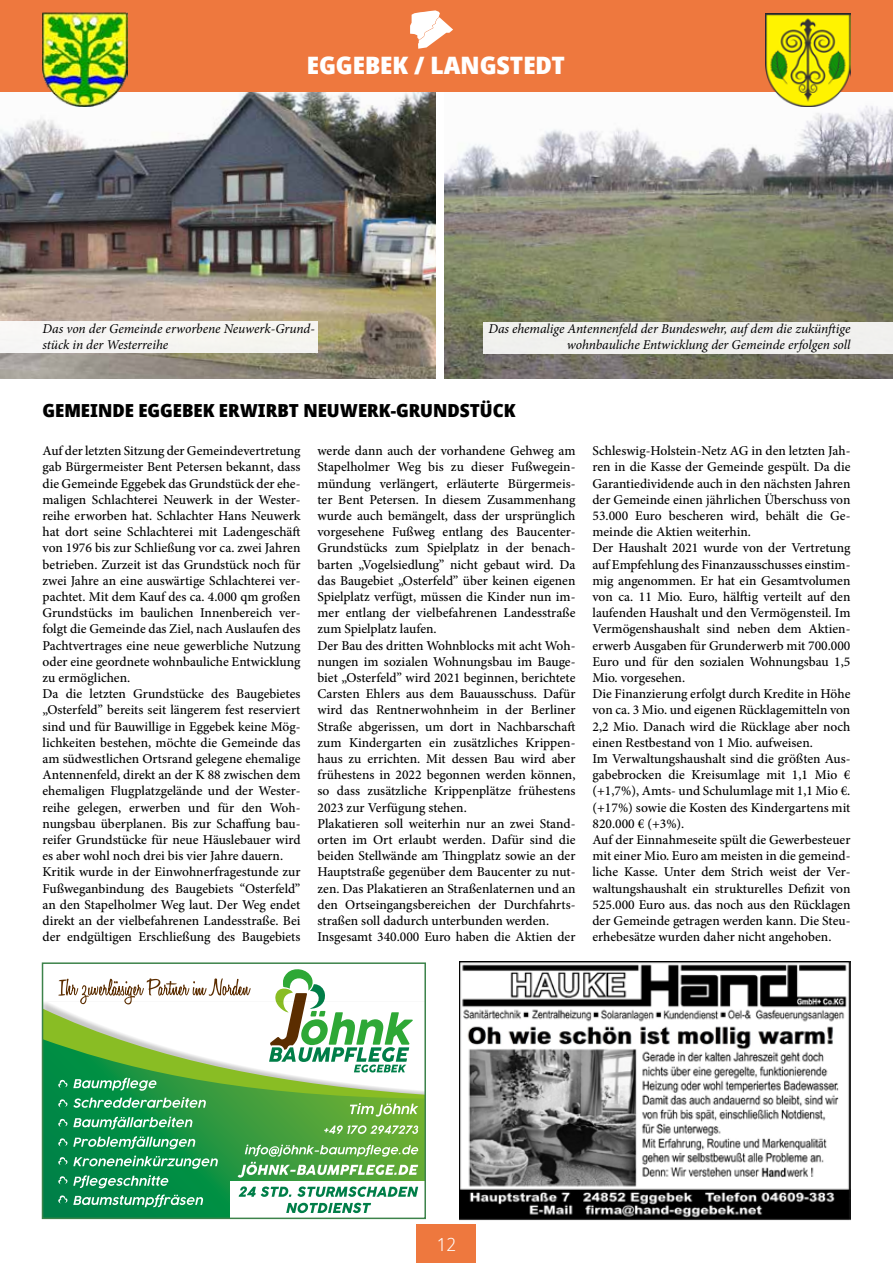
<style>
.page{position:relative;width:893px;height:1263px;background:#fff}
.page>*{position:absolute;margin:0;border:0;box-sizing:border-box;transform-origin:0 0}
.t1{font:900 24px "Avrile Sans";color:#fff}
.t2{font:900 18px "Avrile Sans";color:#000}
.t3{font:300 18px "Avrile Sans";color:#fff}
.t4{font:500 13.5px/16.2px "Minion Pro";color:#000}
.t5{font:italic 13.5px/16.2px "Minion Pro";letter-spacing:-.005em;color:#000}
</style>
<div class="page">
<div style="left:417px;top:1225px;width:59px;height:38px;background:#ee783e"></div>
<img style="left:0;top:91px;width:436px;height:287px">
<img style="left:444px;top:91px;width:449px;height:287px">
<div style="left:0;top:0;width:893px;height:91px;background:#ee783e"></div>
<svg style="left:410px;top:10px;width:43px;height:39px"></svg>
<img style="left:43px;top:12px;width:85px;height:95px">
<img style="left:765px;top:14px;width:85px;height:93px">
<div style="left:0;top:321px;width:317px;height:32px;background:#f7f5f3"></div>
<div style="left:484px;top:322px;width:409px;height:32px;background:#f1f1ee"></div>
<svg style="left:275px;top:969px;width:50px;height:32px"></svg>
<svg style="left:58px;top:978px;width:193px;height:23px"></svg>
<div style="left:43px;top:1001px;width:382px;height:205px;background:#000;opacity:.22"></div>
<svg style="left:45px;top:1009px;width:378px;height:30px"></svg>
<svg style="left:45px;top:1039px;width:378px;height:177px"></svg>
<div style="left:231px;top:1181px;width:194px;height:37px;background:#fff"></div>
<svg style="left:239px;top:1186px;width:179px;height:11px"></svg>
<svg style="left:286px;top:1203px;width:85px;height:10px"></svg>
<svg style="left:58px;top:1175px;width:110px;height:13px"></svg>
<svg style="left:58px;top:1194px;width:145px;height:13px"></svg>
<svg style="left:58px;top:1156px;width:160px;height:13px"></svg>
<svg style="left:58px;top:1136px;width:137px;height:13px"></svg>
<svg style="left:58px;top:1117px;width:134px;height:12px"></svg>
<svg style="left:58px;top:1097px;width:148px;height:11px"></svg>
<svg style="left:58px;top:1078px;width:98px;height:13px"></svg>
<svg style="left:350px;top:1103px;width:68px;height:13px"></svg>
<svg style="left:324px;top:1125px;width:94px;height:9px"></svg>
<svg style="left:238px;top:1144px;width:180px;height:33px"></svg>
<div style="left:42px;top:962px;width:384px;height:257px;border:2px solid #3c834a"></div>
<img style="left:459px;top:961px;width:391px;height:259px">
<h1 class="t1" style="left:307px;top:47px;width:260px">EGGEBEK / LANGSTEDT</h1>
<p class="t5" style="left:43px;top:321px;width:274px">Das von der Gemeinde erworbene Neuwerk-Grund&shy;stück in der Westerreihe</p>
<p class="t5" style="left:488px;top:321px;width:364px;text-align:right">Das ehemalige Antennenfeld der Bundeswehr, auf dem die zukünftige wohnbauliche Entwicklung der Gemeinde erfolgen soll</p>
<h2 class="t2" style="left:43px;top:397px;width:475px">GEMEINDE EGGEBEK ERWIRBT NEUWERK-GRUNDSTÜCK</h2>
<p class="t4" style="left:43px;top:443px;width:259px">Auf der letzten Sitzung der Gemeindevertretung gab Bürgermeister Bent Petersen bekannt, dass die Gemeinde Eggebek das Grundstück der ehe&shy;maligen Schlachterei Neuwerk in der Wester&shy;reihe erworben hat. Schlachter Hans Neuwerk hat dort seine Schlachterei mit Ladengeschäft von 1976 bis zur Schließung vor ca. zwei Jahren betrieben. Zurzeit ist das Grundstück noch für zwei Jahre an eine auswärtige Schlachterei ver&shy;pachtet. Mit dem Kauf des ca. 4.000 qm großen Grundstücks im baulichen Innenbereich ver&shy;folgt die Gemeinde das Ziel, nach Auslaufen des Pachtvertrages eine neue gewerbliche Nutzung oder eine geordnete wohnbauliche Entwicklung zu ermöglichen.<br>Da die letzten Grundstücke des Baugebietes „Osterfeld” bereits seit längerem fest reserviert sind und für Bauwillige in Eggebek keine Mög&shy;lichkeiten bestehen, möchte die Gemeinde das am südwestlichen Ortsrand gelegene ehemalige Antennenfeld, direkt an der K 88 zwischen dem ehemaligen Flugplatzgelände und der Wester&shy;reihe gelegen, erwerben und für den Woh&shy;nungsbau überplanen. Bis zur Schaffung bau&shy;reifer Grundstücke für neue Häuslebauer wird es aber wohl noch drei bis vier Jahre dauern.<br>Kritik wurde in der Einwohnerfragestunde zur Fußweganbindung des Baugebiets “Osterfeld” an den Stapelholmer Weg laut. Der Weg endet direkt an der vielbefahrenen Landesstraße. Bei der endgültigen Erschließung des Baugebiets</p>
<p class="t4" style="left:317px;top:443px;width:259px">werde dann auch der vorhandene Gehweg am Stapelholmer Weg bis zu dieser Fußwegein&shy;mündung verlängert, erläuterte Bürgermeis&shy;ter Bent Petersen. In diesem Zusammenhang wurde auch bemängelt, dass der ursprünglich vorgesehene Fußweg entlang des Baucenter-Grundstücks zum Spielplatz in der benach&shy;barten „Vogelsiedlung” nicht gebaut wird. Da das Baugebiet „Osterfeld” über keinen eigenen Spielplatz verfügt, müssen die Kinder nun im&shy;mer entlang der vielbefahrenen Landesstraße zum Spielplatz laufen.<br>Der Bau des dritten Wohnblocks mit acht Woh&shy;nungen im sozialen Wohnungsbau im Bauge&shy;biet „Osterfeld” wird 2021 beginnen, berichtete Carsten Ehlers aus dem Bauausschuss. Dafür wird das Rentnerwohnheim in der Berliner Straße abgerissen, um dort in Nachbarschaft zum Kindergarten ein zusätzliches Krippen&shy;haus zu errichten. Mit dessen Bau wird aber frühestens in 2022 begonnen werden können, so dass zusätzliche Krippenplätze frühestens 2023 zur Verfügung stehen.<br>Plakatieren soll weiterhin nur an zwei Stand&shy;orten im Ort erlaubt werden. Dafür sind die beiden Stellwände am Thingplatz sowie an der Hauptstraße gegenüber dem Baucenter zu nut&shy;zen. Das Plakatieren an Straßenlaternen und an den Ortseingangsbereichen der Durchfahrts&shy;straßen soll dadurch unterbunden werden.<br>Insgesamt 340.000 Euro haben die Aktien der</p>
<p class="t4" style="left:592px;top:443px;width:259px">Schleswig-Holstein-Netz AG in den letzten Jah&shy;ren in die Kasse der Gemeinde gespült. Da die Garantiedividende auch in den nächsten Jahren der Gemeinde einen jährlichen Überschuss von 53.000 Euro bescheren wird, behält die Ge&shy;meinde die Aktien weiterhin.<br>Der Haushalt 2021 wurde von der Vertretung auf Empfehlung des Finanzausschusses einstim&shy;mig angenommen. Er hat ein Gesamtvolumen von ca. 11 Mio. Euro, hälftig verteilt auf den laufenden Haushalt und den Vermögensteil. Im Vermögenshaushalt sind neben dem Aktien&shy;erwerb Ausgaben für Grunderwerb mit 700.000<br>Euro und für den sozialen Wohnungsbau 1,5<br>Mio. vorgesehen.<br>Die Finanzierung erfolgt durch Kredite in Höhe von ca. 3 Mio. und eigenen Rücklagemitteln von 2,2 Mio. Danach wird die Rücklage aber noch einen Restbestand von 1 Mio. aufweisen.<br>Im Verwaltungshaushalt sind die größten Aus&shy;gabebrocken die Kreisumlage mit 1,1 Mio € (+1,7%), Amts- und Schulumlage mit 1,1 Mio €. (+17%) sowie die Kosten des Kindergartens mit 820.000 € (+3%).<br>Auf der Einnahmeseite spült die Gewerbesteuer mit einer Mio. Euro am meisten in die gemeind&shy;liche Kasse. Unter dem Strich weist der Ver&shy;waltungshaushalt ein strukturelles Defizit von 525.000 Euro aus. das noch aus den Rücklagen der Gemeinde getragen werden kann. Die Steu&shy;erhebesätze wurden daher nicht angehoben.</p>
<h2 class="t3" style="left:437px;top:1232px;width:21px">12</h2>
</div>
